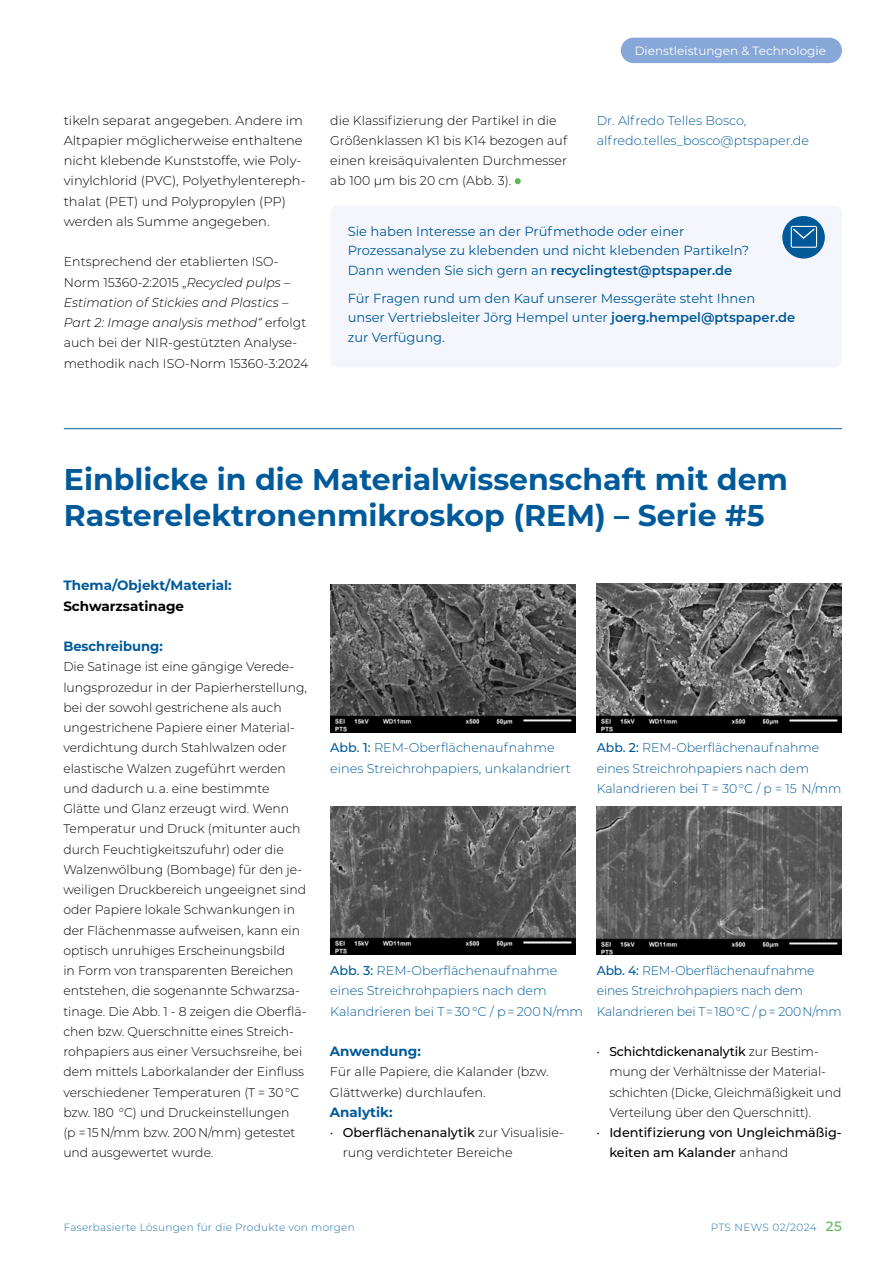
<style>
.page{position:relative;width:893px;height:1263px;background:#fff}
.page>*{position:absolute;margin:0;border:0;box-sizing:border-box;transform-origin:0 0}
.Headline{font:700 30px/36px "Montserrat";color:#005a9a}
.t1{font:700 13.5px/20.2px "Montserrat";color:#005a9a}
.t2{font:13.2px/19.5px "Montserrat";color:#005a9a}
.t3{font:300 12.75px/20.2px "Montserrat";color:#000}
.t4{font:300 12.75px/20.2px "Montserrat";color:#005a9a}
.t5{font:500 12.75px/20.2px "Montserrat";color:#000}
.t6{font:12px "Montserrat";color:#fff}
.t7{font:300 10.5px "Montserrat";letter-spacing:.025em;color:#2473ad}
.s1{font-style:italic}
.s2{font-weight:600}
.s3{color:#000}
.s4{font-weight:500}
.s5{font-weight:300}
.s6{font-weight:500;font-size:13.5px;color:#62b55a}
</style>
<div class="page">
<div style="left:621px;top:38px;width:221px;height:25px;background:#87a7d8;border-radius:13px"></div>
<hr style="left:64px;top:428px;width:778px;height:1px;background:#005a9a">
<img style="left:330px;top:584px;width:245px;height:148px">
<img style="left:597px;top:806px;width:245px;height:149px">
<img style="left:597px;top:584px;width:245px;height:148px">
<img style="left:331px;top:806px;width:244px;height:148px">
<svg style="left:515px;top:178px;width:6px;height:6px"></svg>
<div style="left:330px;top:206px;width:512px;height:162px;background:#f4f6fc;border-radius:9px"></div>
<svg style="left:782px;top:216px;width:43px;height:43px"></svg>
<svg style="left:791px;top:226px;width:26px;height:22px"></svg>
<p class="t6" style="left:635px;top:42px;width:193px">Dienstleistungen &amp; Technologie</p>
<p class="t3" style="left:64px;top:109px;width:243px">tikeln separat angegeben. Andere im Altpapier möglicherweise enthaltene nicht klebende Kunststoffe, wie Poly&shy;vinylchlorid (PVC), Polyethylentereph&shy;thalat (PET) und Polypropylen (PP) werden als Summe angegeben.</p>
<p class="t3" style="left:64px;top:251px;width:246px">Entsprechend der etablierten ISO-Norm 15360-2:2015 „<span class="s1">Recycled pulps – Estimation of Stickies and Plastics – Part 2: Image analysis method“</span> erfolgt auch bei der NIR-gestützten Analyse&shy;methodik nach ISO-Norm 15360-3:2024</p>
<p class="t3" style="left:330px;top:109px;width:238px">die Klassifizierung der Partikel in die Größenklassen K1 bis K14 bezogen auf einen kreisäquivalenten Durchmesser ab 100 µm bis 20 cm (Abb. 3).</p>
<p class="t4" style="left:597px;top:109px;width:214px">Dr. Alfredo Telles Bosco, alfredo.telles_bosco@ptspaper.de</p>
<p class="t2" style="left:348px;top:221px;width:403px">Sie haben Interesse an der Prüfmethode oder einer<br>Prozessanalyse zu klebenden und nicht klebenden Partikeln?<br>Dann wenden Sie sich gern an <span class="s2">recyclingtest@ptspaper.de</span></p>
<p class="t2" style="left:348px;top:288px;width:449px">Für Fragen rund um den Kauf unserer Messgeräte steht Ihnen unser Vertriebsleiter Jörg Hempel unter <span class="s2">joerg.hempel@ptspaper.de </span>zur Verfügung.</p>
<p class="Headline" style="left:64px;top:460px;width:726px">Einblicke in die Materialwissenschaft mit dem<br>Rasterelektronenmikroskop (REM) – Serie #5</p>
<p class="t1" style="left:63px;top:575px;width:170px">Thema/Objekt/Material:<br><span class="s3">Schwarzsatinage</span></p>
<p class="t1" style="left:63px;top:635px;width:101px">Beschreibung:</p>
<p class="t3" style="left:63px;top:656px;width:245px">Die Satinage ist eine gängige Verede&shy;lungsprozedur in der Papierherstellung, bei der sowohl gestrichene als auch ungestrichene Papiere einer Material&shy;verdichtung durch Stahlwalzen oder elastische Walzen zugeführt werden und dadurch u. a. eine bestimmte Glätte und Glanz erzeugt wird. Wenn Temperatur und Druck (mitunter auch durch Feuchtigkeitszufuhr) oder die Walzenwölbung (Bombage) für den je&shy;weiligen Druckbereich ungeeignet sind oder Papiere lokale Schwankungen in der Flächenmasse aufweisen, kann ein optisch unruhiges Erscheinungsbild<br>in Form von transparenten Bereichen entstehen, die sogenannte Schwarzsa&shy;tinage. Die Abb. 1 - 8 zeigen die Oberflä&shy;chen bzw. Querschnitte eines Streich&shy;rohpapiers aus einer Versuchsreihe, bei dem mittels Laborkalander der Einfluss verschiedener Temperaturen (T = 30 °C bzw. 180 °C) und Druckeinstellungen<br>(p = 15 N/mm bzw. 200 N/mm) getestet und ausgewertet wurde.</p>
<p class="t4" style="left:330px;top:737px;width:242px"><span class="s4">Abb. 1:</span> REM-Oberflächenaufnahme eines Streichrohpapiers, unkalandriert</p>
<p class="t4" style="left:597px;top:737px;width:246px"><span class="s4">Abb. 2:</span> REM-Oberflächenaufnahme eines Streichrohpapiers nach dem<br>Kalandrieren bei T = 30 °C / p = 15 N/mm</p>
<p class="t4" style="left:330px;top:960px;width:254px"><span class="s4">Abb. 3:</span> REM-Oberflächenaufnahme eines Streichrohpapiers nach dem<br>Kalandrieren bei T = 30 °C / p = 200 N/mm</p>
<p class="t1" style="left:330px;top:1040px;width:92px">Anwendung:</p>
<p class="t3" style="left:330px;top:1061px;width:220px">Für alle Papiere, die Kalander (bzw.<br>Glättwerke) durchlaufen.</p>
<p class="t1" style="left:330px;top:1101px;width:64px">Analytik:</p>
<p class="t3" style="left:343px;top:1122px;width:223px;text-indent:-13px">• <span class="s4">Oberflächenanalytik</span> zur Visualisie&shy;rung verdichteter Bereiche</p>
<p class="t4" style="left:597px;top:960px;width:246px"><span class="s4">Abb. 4:</span> REM-Oberflächenaufnahme eines Streichrohpapiers nach dem<br>Kalandrieren bei T = 180 °C / p = 200 N/mm</p>
<p class="t3" style="left:609px;top:1041px;width:233px;text-indent:-13px">• <span class="s4">Schichtdickenanalytik</span> zur Bestim&shy;mung der Verhältnisse der Material&shy;schichten (Dicke, Gleichmäßigkeit und Verteilung über den Querschnitt).</p>
<p class="t5" style="left:609px;top:1122px;width:234px;text-indent:-13px"><span class="s5">•</span> Identifizierung von Ungleichmäßig&shy;keiten am Kalander <span class="s5">anhand</span></p>
<p class="t7" style="left:64px;top:1220px;width:292px">Faserbasierte Lösungen für die Produkte von morgen</p>
<p class="t7" style="left:711px;top:1220px;width:133px">PTS NEWS 02/2024 <span class="s6">25</span></p>
</div>
